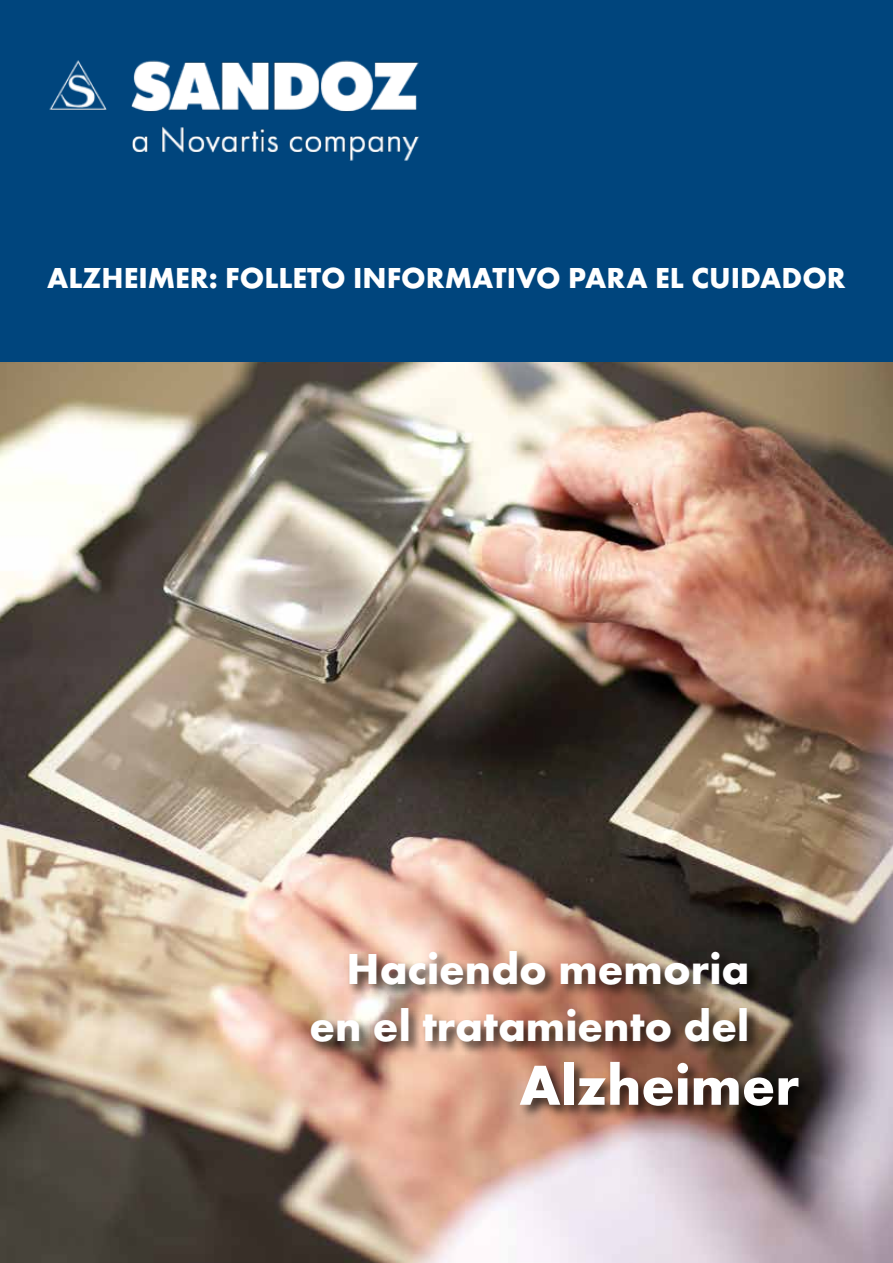
<style>
.page{position:relative;width:893px;height:1263px;background:#fff}
.page>*{position:absolute;margin:0;border:0;box-sizing:border-box;transform-origin:0 0}
.t1{font:700 58.5px "Futura EF";color:#fff}
.t2{font:700 45px/57.4px "Futura EF";color:#fff;text-align:right}
.t3{font:700 30px "Futura EF";color:#fff}
</style>
<div class="page">
<img style="left:0;top:361px;width:893px;height:902px">
<div style="left:347px;top:947px;width:415px;height:52px;background:#000;opacity:.75"></div>
<div style="left:308px;top:1005px;width:454px;height:52px;background:#000;opacity:.75"></div>
<div style="left:518px;top:1059px;width:296px;height:61px;background:#000;opacity:.75"></div>
<div style="left:0;top:0;width:893px;height:361px;background:#00457d"></div>
<img style="left:49px;top:60px;width:370px;height:101px">
<p class="t3" style="left:47px;top:260px;width:800px">Alzheimer: folleto informativo para el cuidador</p>
<h2 class="t2" style="left:310px;top:940px;width:441px">Haciendo memoria en el tratamiento del</h2>
<h1 class="t1" style="left:519px;top:1050px;width:282px">Alzheimer</h1>
</div>
